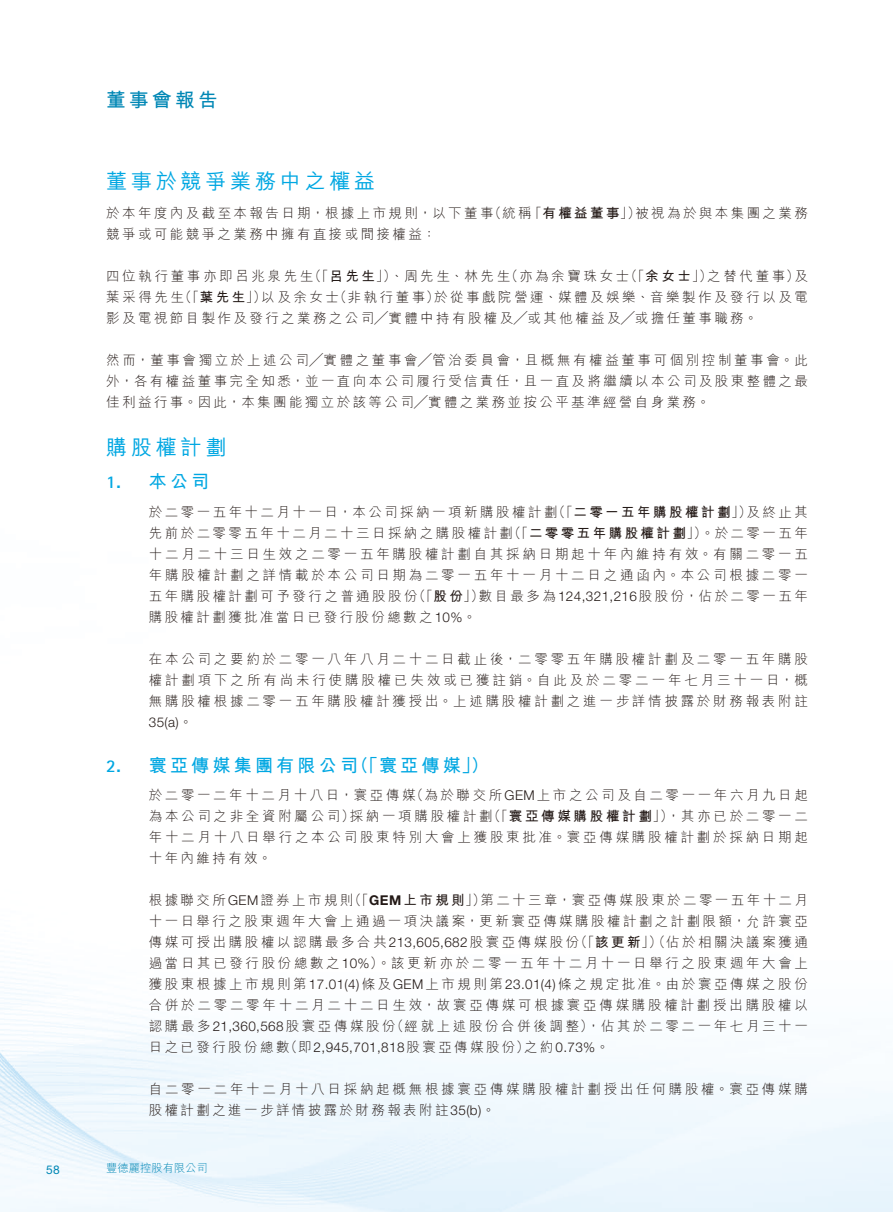
<style>
.page{position:relative;width:893px;height:1212px;background:#fff}
.page>*{position:absolute;margin:0;border:0;box-sizing:border-box;transform-origin:0 0}
.t1{font:500 21px "M Hei HK";letter-spacing:.18em;color:#00a7e2}
.t2{font:700 19.5px "M Hei HK";letter-spacing:.18em;color:#0087b5}
.t3{font:700 18px "M Hei HK";letter-spacing:.18em;color:#00a7e2}
.t4{font:300 13.5px/21px "M Hei HK";letter-spacing:.18em;color:#231916;text-align:justify}
.t5{font:300 13.5px/21px "M Hei HK";letter-spacing:.205em;color:#231916}
.t6{font:300 13.5px "Helvetica Neue LT Std";color:#231916}
.t7{font:12px "Helvetica Neue LT Std";color:#0087b5}
.t8{font:300 11.25px "M Hei HK";letter-spacing:.005em;color:#0087b5}
.s1{font-weight:700}
.s2{font-family:"Rotis Sans Serif Std"}
.s3{font-family:"Helvetica Neue LT Std"}
.s4{font-family:"M Hei HK"}
.s5{font-family:"Helvetica Neue LT Std";font-weight:700}
</style>
<div class="page">
<img style="left:0;top:971px;width:893px;height:241px">
<h2 class="t2" style="left:106px;top:85px;width:113px">董事會報告</h2>
<h1 class="t1" style="left:106px;top:166px;width:270px">董事於競爭業務中之權益</h1>
<p class="t4" style="left:106px;top:203px;width:703px">於本年度內及截至本報告日期，根據上市規則，以下董事（統稱「<span class="s1">有權益董事</span>」）被視為於與本集團之業務競爭或可能競爭之業務中擁有直接或間接權益：</p>
<p class="t4" style="left:106px;top:266px;width:703px">四位執行董事亦即呂兆泉先生（「<span class="s1">呂先生</span>」）、周先生、林先生（亦為余寶珠女士（「<span class="s1">余女士</span>」）之替代董事）及葉采得先生（「<span class="s1">葉先生</span>」）以及余女士（非執行董事）於從事戲院營運、媒體及娛樂、音樂製作及發行以及電影及電視節目製作及發行之業務之公司╱實體中持有股權及╱或其他權益及╱或擔任董事職務。</p>
<p class="t4" style="left:106px;top:350px;width:703px">然而，董事會獨立於上述公司╱實體之董事會╱管治委員會，且概無有權益董事可個別控制董事會。此外，各有權益董事完全知悉，並一直向本公司履行受信責任，且一直及將繼續以本公司及股東整體之最佳利益行事。因此，本集團能獨立於該等公司╱實體之業務並按公平基準經營自身業務。</p>
<h1 class="t1" style="left:106px;top:432px;width:122px">購股權計劃</h1>
<h3 class="t3" style="left:106px;top:468px;width:104px"><span class="s2">1.</span> 本公司</h3>
<p class="t4" style="left:149px;top:501px;width:661px">於二零一五年十二月十一日，本公司採納一項新購股權計劃（「<span class="s1">二零一五年購股權計劃</span>」）及終止其先前於二零零五年十二月二十三日採納之購股權計劃（「<span class="s1">二零零五年購股權計劃</span>」）。於二零一五年十二月二十三日生效之二零一五年購股權計劃自其採納日期起十年內維持有效。有關二零一五年購股權計劃之詳情載於本公司日期為二零一五年十一月十二日之通函內。本公司根據二零一五年購股權計劃可予發行之普通股股份（「<span class="s1">股份</span>」）數目最多為<span class="s3">124,321,216</span>股股份，佔於二零一五年購股權計劃獲批准當日已發行股份總數之<span class="s3">10%</span>。</p>
<p class="t4" style="left:149px;top:648px;width:661px">在本公司之要約於二零一八年八月二十二日截止後，二零零五年購股權計劃及二零一五年購股權計劃項下之所有尚未行使購股權已失效或已獲註銷。自此及於二零二一年七月三十一日，概無購股權根據二零一五年購股權計獲授出。上述購股權計劃之進一步詳情披露於財務報表附註</p>
<p class="t6" style="left:149px;top:713px;width:45px">35(a)<span class="s4">。</span></p>
<h3 class="t3" style="left:106px;top:752px;width:384px"><span class="s2">2.</span> 寰亞傳媒集團有限公司（「寰亞傳媒」）</h3>
<p class="t4" style="left:149px;top:784px;width:661px">於二零一二年十二月十八日，寰亞傳媒（為於聯交所<span class="s3">GEM</span>上市之公司及自二零一一年六月九日起為本公司之非全資附屬公司）採納一項購股權計劃（「<span class="s1">寰亞傳媒購股權計劃</span>」），其亦已於二零一二年十二月十八日舉行之本公司股東特別大會上獲股東批准。寰亞傳媒購股權計劃於採納日期起十年內維持有效。</p>
<p class="t4" style="left:149px;top:890px;width:661px">根據聯交所<span class="s3">GEM</span>證券上市規則（「<span class="s5">GEM</span><span class="s1">上市規則</span>」）第二十三章，寰亞傳媒股東於二零一五年十二月十一日舉行之股東週年大會上通過一項決議案，更新寰亞傳媒購股權計劃之計劃限額，允許寰亞傳媒可授出購股權以認購最多合共<span class="s3">213,605,682</span>股寰亞傳媒股份（「<span class="s1">該更新</span>」）（佔於相關決議案獲通過當日其已發行股份總數之<span class="s3">10%</span>）。該更新亦於二零一五年十二月十一日舉行之股東週年大會上獲股東根據上市規則第<span class="s3">17.01(4)</span>條及<span class="s3">GEM</span>上市規則第<span class="s3">23.01(4)</span>條之規定批准。由於寰亞傳媒之股份合併於二零二零年十二月二十二日生效，故寰亞傳媒可根據寰亞傳媒購股權計劃授出購股權以認購最多<span class="s3">21,360,568</span>股寰亞傳媒股份（經就上述股份合併後調整），佔其於二零二一年七月三十一日之已發行股份總數（即<span class="s3">2,945,701,818</span>股寰亞傳媒股份）之約<span class="s3">0.73%</span>。</p>
<p class="t5" style="left:149px;top:1079px;width:661px">自二零一二年十二月十八日採納起概無根據寰亞傳媒購股權計劃授出任何購股權。寰亞傳媒購股權計劃之進一步詳情披露於財務報表附註<span class="s3">35(b)</span>。</p>
<p class="t7" style="left:46px;top:1162px;width:15px">58</p>
<p class="t8" style="left:106px;top:1162px;width:103px">豐德麗控股有限公司</p>
</div>
